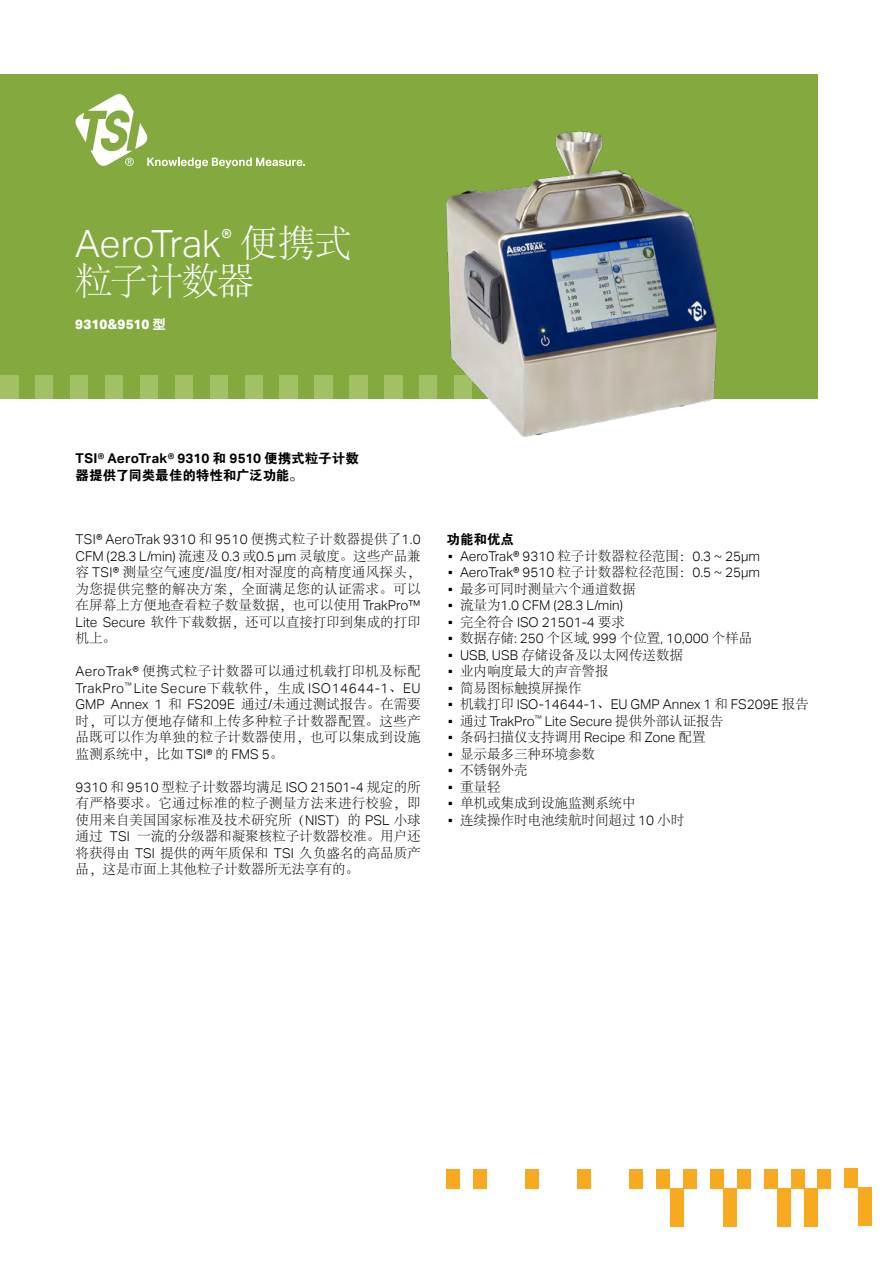
<style>
.page{position:relative;width:893px;height:1263px;background:#fff}
.page>*{position:absolute;margin:0;border:0;box-sizing:border-box;transform-origin:0 0}
.t1{font:300 37.5px "Aktiv Grotesk";letter-spacing:-.015em;color:#fff}
.t2{font:300 37.5px "Adobe Song Std";letter-spacing:-.05em;color:#fff}
.t3{font:300 13.5px/16.5px "Adobe Song Std";color:#000;text-align:justify}
.t4{font:300 13.5px/16.5px "Aktiv Grotesk";color:#000}
.t5{font:300 13.5px/16.5px "Aktiv Grotesk";letter-spacing:.03em;color:#000}
.t6{font:300 13.5px "Adobe Song Std";letter-spacing:.035em;color:#000}
.t7{font:700 13.5px "Aktiv Grotesk";letter-spacing:.005em;color:#000}
.t8{font:13.5px "FZDHTJW GB1 0";letter-spacing:-.005em;color:#000}
.t9{font:800 13.5px "Aktiv Grotesk";letter-spacing:-.005em;color:#fff}
.s1{font-family:"Adobe Song Std"}
.s2{font-family:"FZDHTJW GB1 0";font-weight:400}
.s3{font-family:"Aktiv Grotesk"}
.s4{font-weight:400}
.s5{font-family:"Aktiv Grotesk";font-weight:400}
</style>
<div class="page">
<div style="left:0;top:75px;width:817px;height:324px;background:#83a93f"></div>
<div style="left:0;top:375px;width:18px;height:25px;background:#a2c064"></div>
<div style="left:35px;top:375px;width:18px;height:25px;background:#a2c064"></div>
<div style="left:70px;top:375px;width:18px;height:25px;background:#a2c064"></div>
<div style="left:140px;top:375px;width:18px;height:25px;background:#a2c064"></div>
<div style="left:175px;top:375px;width:18px;height:25px;background:#a2c064"></div>
<div style="left:210px;top:375px;width:18px;height:25px;background:#a2c064"></div>
<div style="left:245px;top:375px;width:18px;height:25px;background:#a2c064"></div>
<div style="left:105px;top:375px;width:18px;height:25px;background:#a2c064"></div>
<div style="left:279px;top:375px;width:18px;height:25px;background:#a2c064"></div>
<div style="left:314px;top:375px;width:18px;height:25px;background:#a2c064"></div>
<div style="left:349px;top:375px;width:18px;height:25px;background:#a2c064"></div>
<div style="left:384px;top:375px;width:18px;height:25px;background:#a2c064"></div>
<div style="left:350px;top:375px;width:18px;height:25px;background:#a2c064"></div>
<svg style="left:75px;top:94px;width:230px;height:75px"></svg>
<img style="left:388px;top:131px;width:329px;height:306px">
<div style="left:858px;top:1187px;width:14px;height:38px;background:#f7a920"></div>
<div style="left:723px;top:1188px;width:14px;height:38px;background:#f7a920"></div>
<div style="left:804px;top:1188px;width:14px;height:38px;background:#f7a920"></div>
<div style="left:670px;top:1188px;width:13px;height:38px;background:#f7a920"></div>
<div style="left:777px;top:1188px;width:14px;height:38px;background:#f7a920"></div>
<div style="left:845px;top:1168px;width:13px;height:19px;background:#f7a920"></div>
<div style="left:818px;top:1169px;width:13px;height:19px;background:#f7a920"></div>
<div style="left:791px;top:1169px;width:13px;height:19px;background:#f7a920"></div>
<div style="left:737px;top:1169px;width:13px;height:19px;background:#f7a920"></div>
<div style="left:710px;top:1169px;width:13px;height:19px;background:#f7a920"></div>
<div style="left:683px;top:1169px;width:14px;height:19px;background:#f7a920"></div>
<div style="left:656px;top:1169px;width:14px;height:19px;background:#f7a920"></div>
<div style="left:629px;top:1169px;width:14px;height:19px;background:#f7a920"></div>
<div style="left:764px;top:1169px;width:13px;height:19px;background:#f7a920"></div>
<div style="left:577px;top:1169px;width:14px;height:19px;background:#f7a920"></div>
<div style="left:525px;top:1169px;width:13px;height:19px;background:#f7a920"></div>
<div style="left:473px;top:1169px;width:13px;height:19px;background:#f7a920"></div>
<div style="left:446px;top:1169px;width:14px;height:19px;background:#f7a920"></div>
<h1 class="t1" style="left:75px;top:222px;width:278px">AeroTrak<sup>®</sup> <span class="s1">便携式</span></h1>
<h1 class="t2" style="left:75px;top:261px;width:181px">粒子计数器</h1>
<p class="t9" style="left:75px;top:316px;width:92px">9310&amp;9510 <span class="s2">型</span></p>
<p class="t7" style="left:76px;top:451px;width:285px">TSI® AeroTrak® 9310 <span class="s2">和</span> 9510 <span class="s2">便携式粒子计数</span></p>
<p class="t8" style="left:76px;top:468px;width:229px">器提供了同类最佳的特性和广泛功能。</p>
<p class="t4" style="left:76px;top:531px;width:347px">TSI® AeroTrak 9310 <span class="s1">和</span> 9510 <span class="s1">便携式粒子计数器提供了</span>1.0<br>CFM (28.3 L/min) <span class="s1">流速及</span> 0.3 <span class="s1">或</span>0.5 μm <span class="s1">灵敏度。这些产品兼</span></p>
<p class="t3" style="left:76px;top:565px;width:347px">容 <span class="s3">TSI®</span> 测量空气速度<span class="s3">/</span>温度<span class="s3">/</span>相对湿度的高精度通风探头，为您提供完整的解决方案，全面满足您的认证需求。可以在屏幕上方便地查看粒子数量数据，也可以使用 <span class="s3">TrakPro™ Lite Secure</span> 软件下载数据，还可以直接打印到集成的打印机上。</p>
<p class="t6" style="left:76px;top:664px;width:346px"><span class="s3">AeroTrak®</span> 便携式粒子计数器可以通过机载打印机及标配</p>
<p class="t5" style="left:76px;top:680px;width:347px">TrakPro<sup>™</sup> Lite Secure<span class="s1">下载软件，生成</span> ISO14644-1<span class="s1">、</span>EU<br>GMP Annex 1 <span class="s1">和</span> FS209E <span class="s1">通过</span>/<span class="s1">未通过测试报告。在需要</span></p>
<p class="t3" style="left:76px;top:713px;width:346px">时，可以方便地存储和上传多种粒子计数器配置。这些产品既可以作为单独的粒子计数器使用，也可以集成到设施监测系统中，比如 <span class="s3">TSI®</span> 的 <span class="s3">FMS 5</span>。</p>
<p class="t4" style="left:76px;top:779px;width:347px">9310 <span class="s1">和</span> 9510 <span class="s1">型粒子计数器均满足</span> ISO 21501-4 <span class="s1">规定的所</span></p>
<p class="t3" style="left:76px;top:796px;width:347px">有严格要求。它通过标准的粒子测量方法来进行校验，即使用来自美国国家标准及技术研究所（<span class="s3">NIST</span>）的 <span class="s3">PSL</span> 小球通过 <span class="s3">TSI</span> 一流的分级器和凝聚核粒子计数器校准。用户还将获得由 <span class="s3">TSI</span> 提供的两年质保和 <span class="s3">TSI</span> 久负盛名的高品质产品，这是市面上其他粒子计数器所无法享有的。</p>
<p class="t8" style="left:446px;top:532px;width:69px">功能和优点</p>
<p class="t4" style="left:446px;top:548px;width:315px"><span class="s4">▪</span> AeroTrak® 9310 <span class="s1">粒子计数器粒径范围：</span>0.3 ~ 25μm</p>
<p class="t4" style="left:446px;top:564px;width:315px"><span class="s4">▪</span> AeroTrak® 9510 <span class="s1">粒子计数器粒径范围：</span>0.5 ~ 25μm</p>
<p class="t3" style="left:446px;top:581px;width:190px"><span class="s5">▪</span> 最多可同时测量六个通道数据</p>
<p class="t4" style="left:446px;top:597px;width:178px"><span class="s4">▪</span> <span class="s1">流量为</span>1.0 CFM (28.3 L/min)</p>
<p class="t4" style="left:446px;top:614px;width:180px"><span class="s4">▪</span> <span class="s1">完全符合</span> ISO 21501-4 <span class="s1">要求</span></p>
<p class="t4" style="left:446px;top:630px;width:307px"><span class="s4">▪</span> <span class="s1">数据存储</span>: 250 <span class="s1">个区域</span>, 999 <span class="s1">个位置</span>, 10,000 <span class="s1">个样品</span></p>
<p class="t3" style="left:446px;top:647px;width:238px"><span class="s5">▪</span> <span class="s3">USB, USB</span> 存储设备及以太网传送数据</p>
<p class="t3" style="left:446px;top:664px;width:163px"><span class="s5">▪</span> 业内响度最大的声音警报</p>
<p class="t3" style="left:446px;top:680px;width:136px"><span class="s5">▪</span> 简易图标触摸屏操作</p>
<p class="t4" style="left:446px;top:696px;width:364px"><span class="s4">▪</span> <span class="s1">机载打印</span> ISO-14644-1<span class="s1">、</span>EU GMP Annex 1 <span class="s1">和</span> FS209E <span class="s1">报告</span></p>
<p class="t4" style="left:446px;top:713px;width:278px"><span class="s4">▪</span> <span class="s1">通过</span> TrakPro<sup>™</sup> Lite Secure <span class="s1">提供外部认证报告</span></p>
<p class="t3" style="left:446px;top:730px;width:261px"><span class="s5">▪</span> 条码扫描仪支持调用 <span class="s3">Recipe</span> 和 <span class="s3">Zone</span> 配置</p>
<p class="t3" style="left:446px;top:746px;width:150px"><span class="s5">▪</span> 显示最多三种环境参数</p>
<p class="t3" style="left:446px;top:763px;width:82px"><span class="s5">▪</span> 不锈钢外壳</p>
<p class="t3" style="left:446px;top:779px;width:55px"><span class="s5">▪</span> 重量轻</p>
<p class="t3" style="left:446px;top:796px;width:190px"><span class="s5">▪</span> 单机或集成到设施监测系统中</p>
<p class="t3" style="left:446px;top:812px;width:239px"><span class="s5">▪</span> 连续操作时电池续航时间超过 <span class="s3">10</span> 小时</p>
</div>
